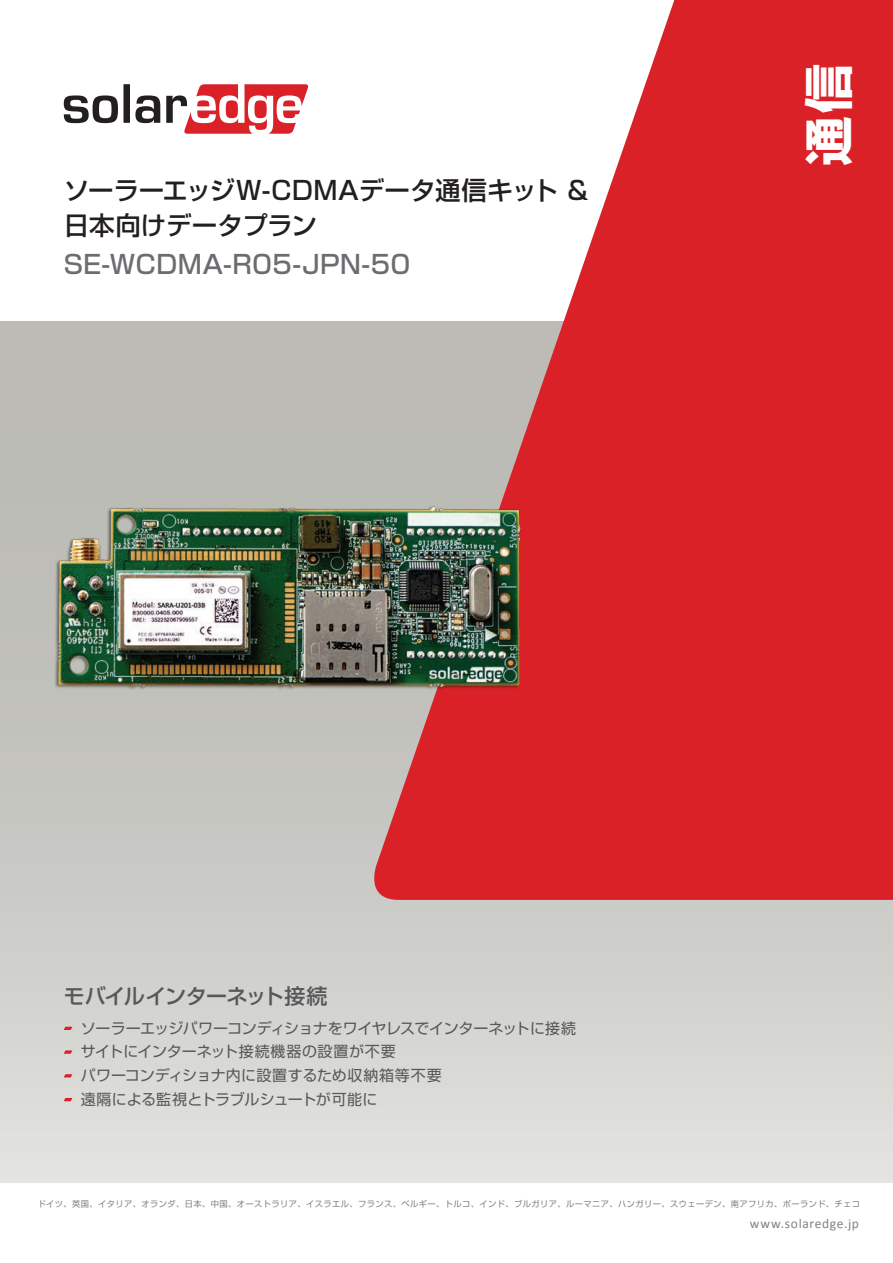
<style>
.page{position:relative;width:893px;height:1263px;background:#fff}
.page>*{position:absolute;margin:0;border:0;box-sizing:border-box;transform-origin:0 0}
.t1{font:700 49.5px "Shin Go Pro";color:#fff}
.t2{font:500 25.5px/35.5px "Shin Go Pro";letter-spacing:-.005em;color:#231f20}
.t3{font:500 25.5px "Shin Go Pro";letter-spacing:.02em;color:#6c6d70}
.t4{font:500 21px "Shin Go Pro";letter-spacing:-.03em;color:#57585a}
.t5{font:15px/23.7px "Shin Go Pro";letter-spacing:-.005em;color:#57585a}
.t6{font:13.5px "Calibri";letter-spacing:.05em;color:#808180}
.t7{font:8.25px "Shin Go Pro";letter-spacing:.05em;color:#828281}
</style>
<div class="page">
<div style="left:0;top:321px;width:893px;height:861px;background:linear-gradient(to bottom,#b4b3ae,#dbdbd8)"></div>
<svg style="left:364px;top:0;width:529px;height:900px;fill:#da2128"></svg>
<svg style="left:64px;top:84px;width:245px;height:50px"></svg>
<svg style="left:64px;top:1027px;width:8px;height:3px"></svg>
<svg style="left:64px;top:1050px;width:8px;height:4px"></svg>
<svg style="left:64px;top:1074px;width:8px;height:3px"></svg>
<svg style="left:64px;top:1098px;width:8px;height:3px"></svg>
<img style="left:51px;top:500px;width:477px;height:194px">
<h2 class="t2" style="left:64px;top:169px;width:526px">ソーラーエッジW-CDMAデータ通信キット &amp;日本向けデータプラン</h2>
<h2 class="t3" style="left:64px;top:243px;width:348px">SE-WCDMA R- 05-JPN-50</h2>
<h1 class="t1" style="left:789px;top:166px;width:104px;rotate:-90deg">通信</h1>
<h3 class="t4" style="left:64px;top:978px;width:265px">モバイルインターネット接続</h3>
<p class="t5" style="left:81px;top:1014px;width:497px">ソーラーエッジパワーコンディショナをワイヤレスでインターネットに接続サイトにインターネット接続機器の設置が不要<br>パワーコンディショナ内に設置するため収納箱等不要<br>遠隔による監視とトラブルシュートが可能に</p>
<p class="t7" style="left:38px;top:1197px;width:824px">ドイツ、英国、イタリア、オランダ、日本、中国、オーストラリア、イスラエル、フランス、ベルギー、トルコ、インド、ブルガリア、ルーマニア、ハンガリー、スウェーデン、南アフリカ、ポーランド、チェコ</p>
<p class="t6" style="left:750px;top:1215px;width:111px">www.solaredge.jp</p>
</div>
